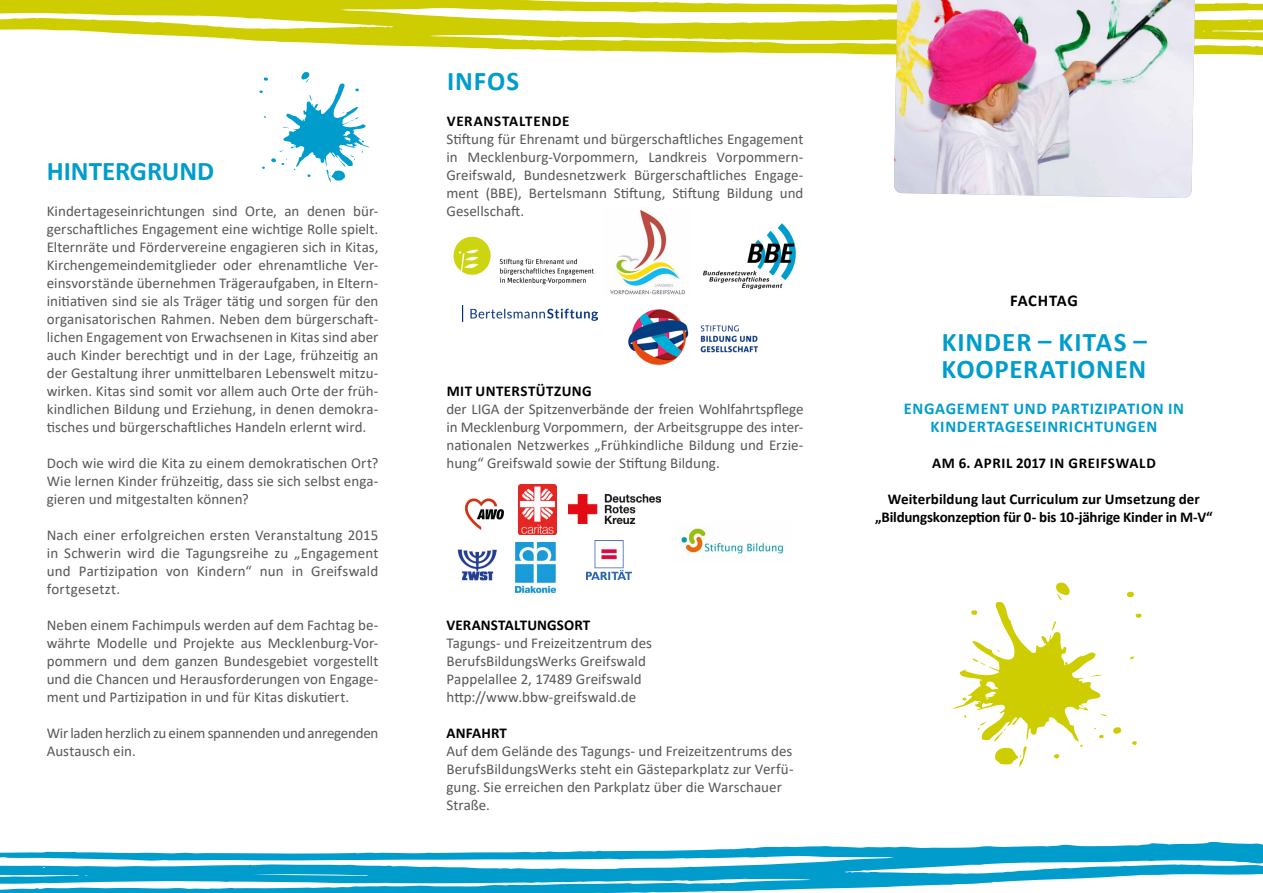
<style>
.page{position:relative;width:1263px;height:893px;background:#fff}
.page>*{position:absolute;margin:0;border:0;box-sizing:border-box;transform-origin:0 0}
.t1{font:700 27px/27px "Calibri";letter-spacing:.03em;color:#009dcc}
.t2{font:700 27px "Calibri";letter-spacing:-.005em;color:#009dcc}
.t3{font:700 16.5px "Calibri";letter-spacing:.04em;color:#009dcc}
.t4{font:700 16.5px "Calibri";color:#000}
.t5{font:15px/18px "Calibri";color:#575756;text-align:justify}
.t6{font:700 15px/18px "Calibri";letter-spacing:.005em;color:#000;text-align:center}
.t7{font:700 15px "Calibri";letter-spacing:.03em;color:#000}
.t8{font:700 15px "Calibri";letter-spacing:.045em;color:#000}
</style>
<div class="page">
<svg style="left:0;top:0;width:1263px;height:56px;fill:#cdcd01"></svg>
<svg style="left:0;top:842px;width:1263px;height:51px;fill:#009dcc"></svg>
<svg style="left:952px;top:582px;width:190px;height:185px"></svg>
<img style="left:464px;top:498px;width:40px;height:32px">
<img style="left:518px;top:484px;width:38px;height:51px">
<img style="left:569px;top:494px;width:91px;height:29px">
<img style="left:516px;top:543px;width:40px;height:49px">
<img style="left:587px;top:540px;width:44px;height:40px">
<img style="left:457px;top:549px;width:40px;height:32px">
<img style="left:679px;top:528px;width:105px;height:29px">
<svg style="left:259px;top:72px;width:111px;height:110px"></svg>
<img style="left:610px;top:209px;width:76px;height:86px">
<img style="left:453px;top:236px;width:141px;height:49px">
<img style="left:462px;top:306px;width:135px;height:16px">
<img style="left:628px;top:309px;width:130px;height:56px">
<img style="left:703px;top:223px;width:93px;height:67px">
<img style="left:894px;top:0;width:301px;height:198px">
<h1 class="t2" style="left:47px;top:152px;width:169px">HINTERGRUND</h1>
<p class="t5" style="left:47px;top:202px;width:333px">Kindertageseinrichtungen sind Orte, an denen bür&shy;gerschaftliches Engagement eine wichtige Rolle spielt.<br>Elternräte und Fördervereine engagieren sich in Kitas, Kirchengemeindemitglieder oder ehrenamtliche Ver&shy;einsvorstände übernehmen Trägeraufgaben, in Eltern&shy;initiativen sind sie als Träger tätig und sorgen für den organisatorischen Rahmen. Neben dem bürgerschaft&shy;lichen Engagement von Erwachsenen in Kitas sind aber auch Kinder berechtigt und in der Lage, frühzeitig an der Gestaltung ihrer unmittelbaren Lebenswelt mitzu&shy;wirken. Kitas sind somit vor allem auch Orte der früh&shy;kindlichen Bildung und Erziehung, in denen demokra&shy;tisches und bürgerschaftliches Handeln erlernt wird.</p>
<p class="t5" style="left:47px;top:454px;width:333px">Doch wie wird die Kita zu einem demokratischen Ort?<br>Wie lernen Kinder frühzeitig, dass sie sich selbst enga&shy;gieren und mitgestalten können?</p>
<p class="t5" style="left:47px;top:526px;width:333px">Nach einer erfolgreichen ersten Veranstaltung 2015 in Schwerin wird die Tagungsreihe zu „Engagement und Partizipation von Kindern“ nun in Greifswald fortgesetzt.</p>
<p class="t5" style="left:47px;top:616px;width:333px">Neben einem Fachimpuls werden auf dem Fachtag be&shy;währte Modelle und Projekte aus Mecklenburg-Vor&shy;pommern und dem ganzen Bundesgebiet vorgestellt und die Chancen und Herausforderungen von Engage&shy;ment und Partizipation in und für Kitas diskutiert.</p>
<p class="t5" style="left:47px;top:724px;width:333px">Wir laden herzlich zu einem spannenden und anregenden<br>Austausch ein.</p>
<h1 class="t1" style="left:447px;top:67px;width:74px">INFOS</h1>
<p class="t8" style="left:447px;top:110px;width:124px">VERANSTALTENDE</p>
<p class="t5" style="left:446px;top:130px;width:358px">Stiftung für Ehrenamt und bürgerschaftliches Engagement in Mecklenburg-Vorpommern, Landkreis Vorpommern-Greifswald, Bundesnetzwerk Bürgerschaftliches Engage&shy;ment (BBE), Bertelsmann Stiftung, Stiftung Bildung und Gesellschaft.</p>
<p class="t7" style="left:447px;top:380px;width:146px">MIT UNTERSTÜTZUNG</p>
<p class="t5" style="left:446px;top:400px;width:359px">der LIGA der Spitzenverbände der freien Wohlfahrtspflege in Mecklenburg Vorpommern, der Arbeitsgruppe des inter&shy;nationalen Netzwerkes „Frühkindliche Bildung und Erzie&shy;hung“ Greifswald sowie der Stiftung Bildung.</p>
<p class="t6" style="left:446px;top:616px;width:101px">VERANSTALTUNGSO</p>
<p class="t6" style="left:574px;top:616px;width:17px">RT</p>
<p class="t5" style="left:446px;top:634px;width:207px;text-align:left">Tagungs- und Freizeitzentrum des BerufsBildungsWerks Greifswald Pappelallee 2, 17489 Greifswald http://www.bbw-greifswald.de</p>
<p class="t6" style="left:446px;top:724px;width:62px">ANFAHRT</p>
<p class="t5" style="left:446px;top:742px;width:349px;text-align:left">Auf dem Gelände des Tagungs- und Freizeitzentrums des BerufsBildungsWerks steht ein Gästeparkplatz zur Verfü&shy;gung. Sie erreichen den Parkplatz über die Warschauer Straße.</p>
<p class="t4" style="left:1010px;top:289px;width:69px">FACHTAG</p>
<h1 class="t1" style="left:942px;top:328px;width:207px">KINDER – KITAS –<br>KOOPERATI</h1>
<h1 class="t1" style="left:1077px;top:355px;width:71px">ONEN</h1>
<p class="t3" style="left:904px;top:397px;width:65px">ENGAGEME</p>
<p class="t3" style="left:989px;top:397px;width:72px">NT UND PARTI</p>
<p class="t3" style="left:1095px;top:397px;width:91px">ZIPATION IN</p>
<p class="t3" style="left:930px;top:415px;width:37px">KINDERTA</p>
<p class="t3" style="left:1005px;top:415px;width:89px">GESEI NRICHTU</p>
<p class="t3" style="left:1115px;top:415px;width:44px">NGEN</p>
<p class="t6" style="left:932px;top:454px;width:145px">AM 6. APRIL 2017 I N GREI</p>
<p class="t6" style="left:1100px;top:454px;width:39px">FSWALD</p>
<p class="t6" style="left:875px;top:490px;width:339px">WEITERBILDUNG LAUT CURRICULUM ZUR UMSETZUNG DER „BILDUNGSKONZEPTION FÜR 0- BIS 10-JÄHRIGE KINDER IN M-V“</p>
</div>
